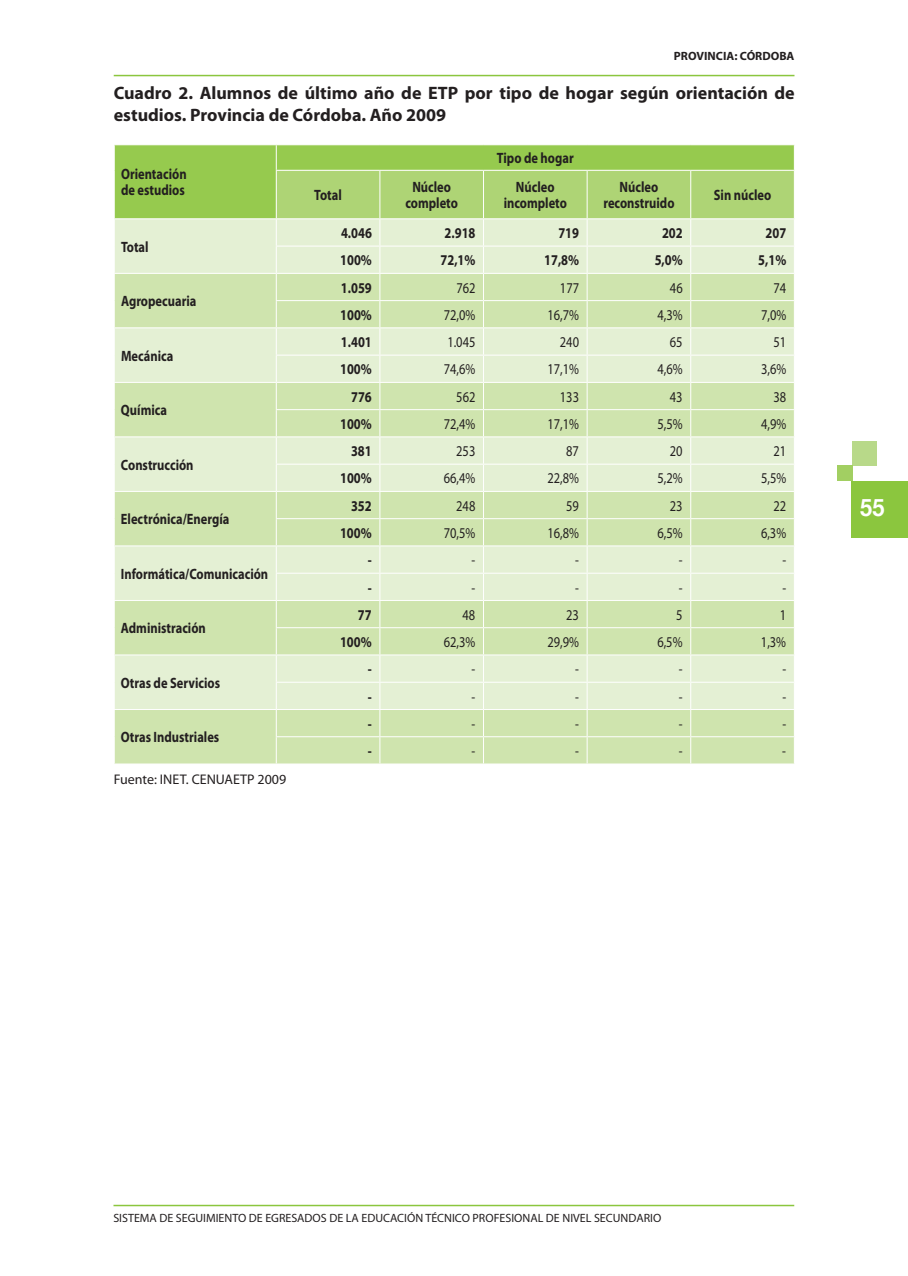
<style>
.page{position:relative;width:908px;height:1276px;background:#fff}
.page>*{position:absolute;margin:0;border:0;box-sizing:border-box;transform-origin:0 0}
.t1{font:700 24px "Helvetica Neue";color:#fff;scale:.9 1}
.t2{font:700 18px/22px "Myriad Pro";color:#231f20}
.t3{font:700 15px/16px "Myriad Pro";color:#231f20;text-align:center;scale:.83 1}
.t4{font:15px "Myriad Pro";color:#231f20;scale:.83 1}
.t5{font:14px "Myriad Pro";color:#231f20}
.t6{font:12px "Myriad Pro";color:#231f20}
.t7{font:700 12px "Myriad Pro";color:#231f20}
</style>
<div class="page">
<div style="left:851px;top:441px;width:25px;height:25px;background:#b8d989"></div>
<div style="left:836px;top:466px;width:16px;height:15px;background:#a2cf62"></div>
<div style="left:850px;top:481px;width:57px;height:57px;background:#8bc63e"></div>
<hr style="left:113px;top:1204px;width:680px;height:2px;background:#8bc63e">
<hr style="left:114px;top:75px;width:680px;height:1px;background:#8bc63e">
<div style="left:115px;top:145px;width:161px;height:73px;background:#96ca4e"></div>
<div style="left:115px;top:219px;width:161px;height:54px;background:#e4f0d4"></div>
<svg style="left:115px;top:274px;width:161px;height:489px;background:#d8e9bf"></svg>
<svg style="left:114px;top:145px;width:1px;height:25px"></svg>
<hr style="left:114px;top:327px;width:162px;height:1px;background:#fff">
<hr style="left:114px;top:382px;width:162px;height:1px;background:#fff">
<hr style="left:114px;top:436px;width:162px;height:1px;background:#fff">
<hr style="left:114px;top:491px;width:162px;height:1px;background:#fff">
<hr style="left:114px;top:545px;width:162px;height:1px;background:#fff">
<hr style="left:114px;top:600px;width:162px;height:1px;background:#fff">
<hr style="left:114px;top:654px;width:162px;height:1px;background:#fff">
<hr style="left:114px;top:709px;width:162px;height:1px;background:#fff">
<svg style="left:114px;top:219px;width:1px;height:544px"></svg>
<svg style="left:276px;top:145px;width:518px;height:618px;background:#d5e7b9"></svg>
<hr style="left:276px;top:170px;width:104px;height:1px;background:#fff">
<hr style="left:380px;top:170px;width:103px;height:1px;background:#fff">
<hr style="left:483px;top:170px;width:104px;height:1px;background:#fff">
<hr style="left:587px;top:170px;width:103px;height:1px;background:#fff">
<hr style="left:690px;top:170px;width:104px;height:1px;background:#fff">
<hr style="left:483px;top:218px;width:104px;height:1px;background:#fff">
<hr style="left:587px;top:218px;width:103px;height:1px;background:#fff">
<hr style="left:690px;top:218px;width:104px;height:1px;background:#fff">
<p class="t7" style="left:673px;top:48px;width:122px">PROVINCIA: CÓRDOBA</p>
<p class="t2" style="left:114px;top:81px;width:682px">Cuadro 2. Alumnos de último año de ETP por tipo de hogar según orientación de estudios. Provincia de Córdoba. Año 2009</p>
<p class="t3" style="left:121px;top:166px;width:80px;text-align:left">Orientación de estudios</p>
<p class="t3" style="left:121px;top:238px;width:35px">Total</p>
<p class="t3" style="left:121px;top:293px;width:92px">Agropecuaria</p>
<p class="t3" style="left:121px;top:347px;width:65px">Mecánica</p>
<p class="t3" style="left:121px;top:402px;width:57px">Química</p>
<p class="t3" style="left:121px;top:456px;width:89px">Construcción</p>
<p class="t3" style="left:121px;top:511px;width:132px">Electrónica/Energía</p>
<p class="t3" style="left:121px;top:565px;width:179px">Informática/Comunicación</p>
<p class="t3" style="left:121px;top:620px;width:104px">Administración</p>
<p class="t3" style="left:121px;top:674px;width:121px">Otras de Servicios</p>
<p class="t3" style="left:121px;top:729px;width:120px">Otras Industriales</p>
<p class="t5" style="left:114px;top:771px;width:174px">Fuente: INET. CENUAETP 2009</p>
<p class="t3" style="left:496px;top:150px;width:94px">Tipo de hogar</p>
<p class="t3" style="left:314px;top:187px;width:35px">Total</p>
<p class="t3" style="left:405px;top:179px;width:65px">Núcleo completo</p>
<p class="t3" style="left:503px;top:179px;width:78px">Núcleo incompleto</p>
<p class="t3" style="left:603px;top:179px;width:87px">Núcleo reconstruido</p>
<p class="t3" style="left:713px;top:187px;width:71px">Sin núcleo</p>
<p class="t3" style="left:341px;top:225px;width:39px">4.046</p>
<p class="t3" style="left:444px;top:225px;width:39px">2.918</p>
<p class="t3" style="left:558px;top:225px;width:26px">719</p>
<p class="t3" style="left:661px;top:225px;width:26px">202</p>
<p class="t3" style="left:765px;top:225px;width:26px">207</p>
<p class="t3" style="left:340px;top:252px;width:40px">100%</p>
<p class="t3" style="left:440px;top:252px;width:44px">72,1%</p>
<p class="t3" style="left:544px;top:252px;width:44px">17,8%</p>
<p class="t3" style="left:654px;top:252px;width:35px">5,0%</p>
<p class="t3" style="left:758px;top:252px;width:35px">5,1%</p>
<p class="t3" style="left:341px;top:279px;width:39px">1.059</p>
<p class="t4" style="left:456px;top:278px;width:25px">762</p>
<p class="t4" style="left:559px;top:278px;width:25px">177</p>
<p class="t4" style="left:669px;top:278px;width:17px">46</p>
<p class="t4" style="left:773px;top:278px;width:17px">74</p>
<p class="t3" style="left:340px;top:306px;width:40px">100%</p>
<p class="t4" style="left:443px;top:306px;width:40px">72,0%</p>
<p class="t4" style="left:547px;top:306px;width:40px">16,7%</p>
<p class="t4" style="left:657px;top:306px;width:32px">4,3%</p>
<p class="t4" style="left:760px;top:306px;width:32px">7,0%</p>
<p class="t3" style="left:341px;top:334px;width:39px">1.401</p>
<p class="t4" style="left:447px;top:333px;width:35px">1.045</p>
<p class="t4" style="left:559px;top:333px;width:25px">240</p>
<p class="t4" style="left:669px;top:333px;width:17px">65</p>
<p class="t4" style="left:773px;top:333px;width:17px">51</p>
<p class="t3" style="left:340px;top:361px;width:40px">100%</p>
<p class="t4" style="left:443px;top:360px;width:40px">74,6%</p>
<p class="t4" style="left:547px;top:360px;width:40px">17,1%</p>
<p class="t4" style="left:657px;top:360px;width:32px">4,6%</p>
<p class="t4" style="left:760px;top:360px;width:32px">3,6%</p>
<p class="t3" style="left:351px;top:388px;width:26px">776</p>
<p class="t4" style="left:456px;top:387px;width:25px">562</p>
<p class="t4" style="left:559px;top:387px;width:25px">133</p>
<p class="t4" style="left:669px;top:387px;width:17px">43</p>
<p class="t4" style="left:773px;top:387px;width:17px">38</p>
<p class="t3" style="left:340px;top:415px;width:40px">100%</p>
<p class="t4" style="left:443px;top:415px;width:40px">72,4%</p>
<p class="t4" style="left:547px;top:415px;width:40px">17,1%</p>
<p class="t4" style="left:657px;top:415px;width:32px">5,5%</p>
<p class="t4" style="left:760px;top:415px;width:32px">4,9%</p>
<p class="t3" style="left:351px;top:443px;width:26px">381</p>
<p class="t4" style="left:456px;top:442px;width:25px">253</p>
<p class="t4" style="left:566px;top:442px;width:17px">87</p>
<p class="t4" style="left:669px;top:442px;width:17px">20</p>
<p class="t4" style="left:773px;top:442px;width:17px">21</p>
<p class="t3" style="left:340px;top:470px;width:40px">100%</p>
<p class="t4" style="left:443px;top:469px;width:40px">66,4%</p>
<p class="t4" style="left:547px;top:469px;width:40px">22,8%</p>
<p class="t4" style="left:657px;top:469px;width:32px">5,2%</p>
<p class="t4" style="left:760px;top:469px;width:32px">5,5%</p>
<p class="t3" style="left:351px;top:497px;width:26px">352</p>
<p class="t4" style="left:456px;top:496px;width:25px">248</p>
<p class="t4" style="left:566px;top:496px;width:17px">59</p>
<p class="t4" style="left:669px;top:496px;width:17px">23</p>
<p class="t4" style="left:773px;top:496px;width:17px">22</p>
<p class="t3" style="left:340px;top:524px;width:40px">100%</p>
<p class="t4" style="left:443px;top:524px;width:40px">70,5%</p>
<p class="t4" style="left:547px;top:524px;width:40px">16,8%</p>
<p class="t4" style="left:657px;top:524px;width:32px">6,5%</p>
<p class="t4" style="left:760px;top:524px;width:32px">6,3%</p>
<p class="t3" style="left:367px;top:552px;width:6px">-</p>
<p class="t4" style="left:471px;top:551px;width:6px">-</p>
<p class="t4" style="left:575px;top:551px;width:6px">-</p>
<p class="t4" style="left:678px;top:551px;width:6px">-</p>
<p class="t4" style="left:782px;top:551px;width:6px">-</p>
<p class="t3" style="left:367px;top:579px;width:6px">-</p>
<p class="t4" style="left:471px;top:578px;width:6px">-</p>
<p class="t4" style="left:575px;top:578px;width:6px">-</p>
<p class="t4" style="left:678px;top:578px;width:6px">-</p>
<p class="t4" style="left:782px;top:578px;width:6px">-</p>
<p class="t3" style="left:358px;top:606px;width:18px">77</p>
<p class="t4" style="left:462px;top:605px;width:17px">48</p>
<p class="t4" style="left:566px;top:605px;width:17px">23</p>
<p class="t4" style="left:676px;top:605px;width:9px">5</p>
<p class="t4" style="left:779px;top:605px;width:9px">1</p>
<p class="t3" style="left:340px;top:633px;width:40px">100%</p>
<p class="t4" style="left:443px;top:633px;width:40px">62,3%</p>
<p class="t4" style="left:547px;top:633px;width:40px">29,9%</p>
<p class="t4" style="left:657px;top:633px;width:32px">6,5%</p>
<p class="t4" style="left:760px;top:633px;width:32px">1,3%</p>
<p class="t3" style="left:367px;top:661px;width:6px">-</p>
<p class="t4" style="left:471px;top:660px;width:6px">-</p>
<p class="t4" style="left:575px;top:660px;width:6px">-</p>
<p class="t4" style="left:678px;top:660px;width:6px">-</p>
<p class="t4" style="left:782px;top:660px;width:6px">-</p>
<p class="t3" style="left:367px;top:688px;width:6px">-</p>
<p class="t4" style="left:471px;top:687px;width:6px">-</p>
<p class="t4" style="left:575px;top:687px;width:6px">-</p>
<p class="t4" style="left:678px;top:687px;width:6px">-</p>
<p class="t4" style="left:782px;top:687px;width:6px">-</p>
<p class="t3" style="left:367px;top:715px;width:6px">-</p>
<p class="t4" style="left:471px;top:714px;width:6px">-</p>
<p class="t4" style="left:575px;top:714px;width:6px">-</p>
<p class="t4" style="left:678px;top:714px;width:6px">-</p>
<p class="t4" style="left:782px;top:714px;width:6px">-</p>
<p class="t3" style="left:367px;top:742px;width:6px">-</p>
<p class="t4" style="left:471px;top:742px;width:6px">-</p>
<p class="t4" style="left:575px;top:742px;width:6px">-</p>
<p class="t4" style="left:678px;top:742px;width:6px">-</p>
<p class="t4" style="left:782px;top:742px;width:6px">-</p>
<h1 class="t1" style="left:859px;top:492px;width:28px">55</h1>
<p class="t6" style="left:113px;top:1210px;width:549px">SISTEMA DE SEGUIMIENTO DE EGRESADOS DE LA EDUCACIÓN TÉCNICO PROFESIONAL DE NIVEL SECUNDARIO</p>
</div>
